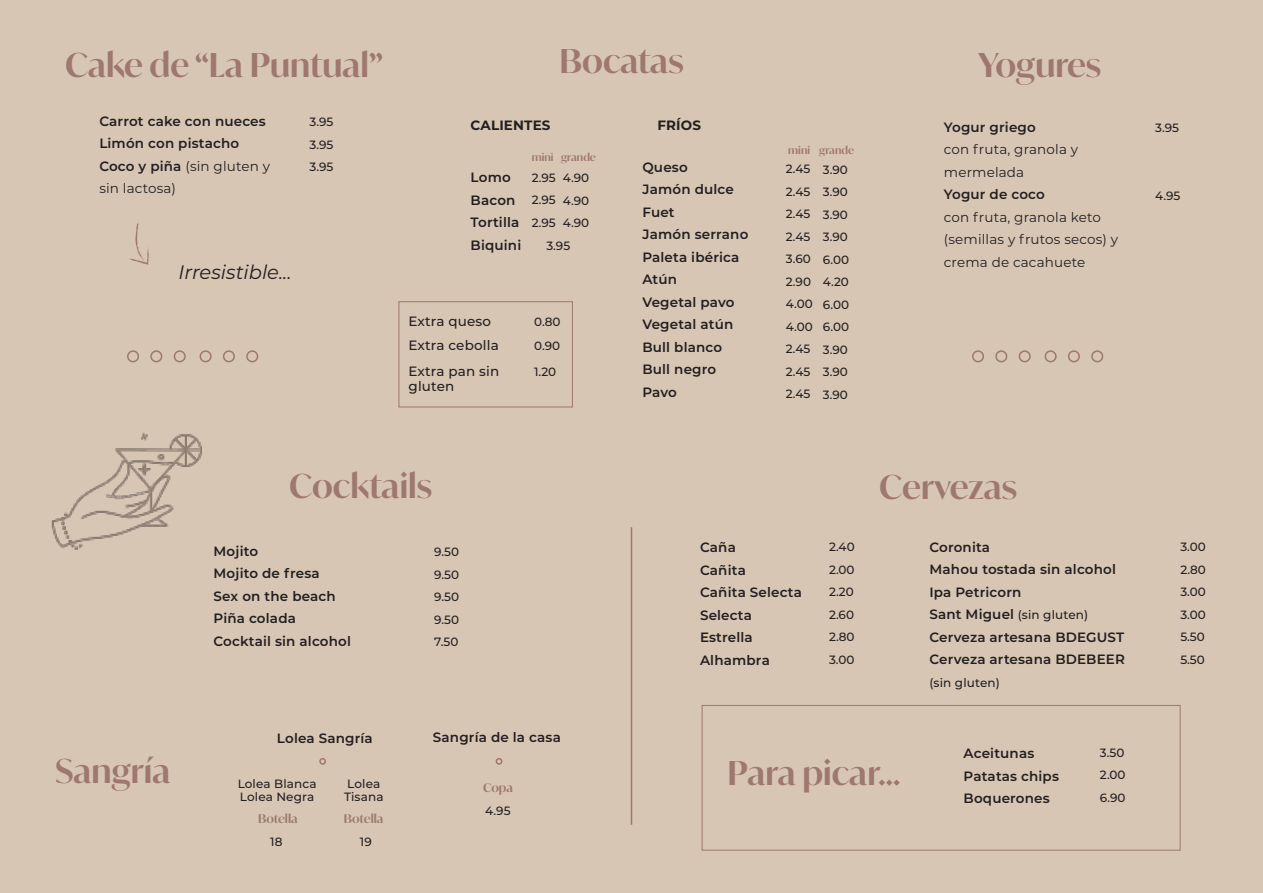
<style>
.page{position:relative;width:1263px;height:893px;background:#d7c6b4}
.page>*{position:absolute;margin:0;border:0;box-sizing:border-box;transform-origin:0 0}
.t1{font:600 33px "Ivy Mode";color:#9e786e}
.t2{font:italic 19.5px "Montserrat";color:#231f20}
.t3{font:600 13.5px/22.5px "Montserrat";letter-spacing:.01em;color:#231f20}
.t4{font:13.5px/22.5px "Montserrat";letter-spacing:.01em;color:#231f20}
.t5{font:500 13.5px/15px "Montserrat";letter-spacing:.01em;color:#231f20}
.t6{font:700 13.5px "Montserrat";letter-spacing:.01em;color:#231f20}
.t7{font:500 12px/22.5px "Montserrat";color:#231f20;text-align:justify}
.t8{font:600 12px "Ivy Mode";color:#9e786e}
.t9{font:600 10.5px "Ivy Mode";color:#9e786e}
.s1{font-weight:400}
.s2{font-weight:600;font-size:13.5px}
</style>
<div class="page">
<div style="left:399px;top:301px;width:174px;height:106px;border:1px solid #9e786e"></div>
<img style="left:51px;top:432px;width:151px;height:118px">
<hr style="left:631px;top:527px;width:1px;height:298px;background:#9e786e">
<svg style="left:130px;top:223px;width:19px;height:42px"></svg>
<div style="left:127px;top:350px;width:12px;height:12px;border:2px solid #9e786e;border-radius:50%"></div>
<div style="left:150px;top:350px;width:12px;height:12px;border:2px solid #9e786e;border-radius:50%"></div>
<div style="left:174px;top:350px;width:12px;height:12px;border:2px solid #9e786e;border-radius:50%"></div>
<div style="left:200px;top:350px;width:12px;height:12px;border:2px solid #9e786e;border-radius:50%"></div>
<div style="left:223px;top:350px;width:12px;height:12px;border:2px solid #9e786e;border-radius:50%"></div>
<div style="left:246px;top:350px;width:12px;height:12px;border:2px solid #9e786e;border-radius:50%"></div>
<div style="left:972px;top:350px;width:12px;height:12px;border:2px solid #9e786e;border-radius:50%"></div>
<div style="left:995px;top:350px;width:12px;height:12px;border:2px solid #9e786e;border-radius:50%"></div>
<div style="left:1019px;top:350px;width:12px;height:12px;border:2px solid #9e786e;border-radius:50%"></div>
<div style="left:1044px;top:350px;width:13px;height:12px;border:2px solid #9e786e;border-radius:50%"></div>
<div style="left:1068px;top:350px;width:12px;height:12px;border:2px solid #9e786e;border-radius:50%"></div>
<div style="left:1091px;top:350px;width:12px;height:12px;border:2px solid #9e786e;border-radius:50%"></div>
<div style="left:319px;top:758px;width:7px;height:7px;border:2px solid #9e786e;border-radius:50%"></div>
<div style="left:702px;top:705px;width:478px;height:145px;border:1px solid #9e786e"></div>
<div style="left:496px;top:758px;width:6px;height:7px;border:2px solid #9e786e;border-radius:50%"></div>
<h1 class="t1" style="left:65px;top:43px;width:319px">Cake de “La Puntual”</h1>
<h1 class="t1" style="left:560px;top:39px;width:126px">Bocatas</h1>
<h1 class="t1" style="left:978px;top:43px;width:125px">Yogures</h1>
<p class="t3" style="left:99px;top:109px;width:172px">Carrot cake con nueces<br>Limón con pistacho<br>Coco y piña <span class="s1">(sin gluten y sin lactosa)</span></p>
<p class="t7" style="left:310px;top:110px;width:25px">3.95<br>3.95<br>3.95</p>
<h2 class="t2" style="left:178px;top:258px;width:115px">Irresistible...</h2>
<p class="t6" style="left:471px;top:115px;width:81px">CALIENTES</p>
<p class="t6" style="left:657px;top:115px;width:45px">FRÍOS</p>
<p class="t9" style="left:532px;top:150px;width:66px">mini grande</p>
<p class="t3" style="left:471px;top:165px;width:52px">Lomo<br>Bacon<br>Tortilla<br>Biquini</p>
<p class="t7" style="left:532px;top:166px;width:26px">2.95<br>2.95<br>2.95</p>
<p class="t7" style="left:563px;top:166px;width:28px">4.90<br>4.90<br>4.90</p>
<p class="t7" style="left:546px;top:234px;width:25px">3.95</p>
<p class="t5" style="left:408px;top:313px;width:84px">Extra queso</p>
<p class="t7" style="left:534px;top:310px;width:28px">0.80</p>
<p class="t5" style="left:408px;top:337px;width:92px">Extra cebolla</p>
<p class="t7" style="left:534px;top:334px;width:27px">0.90</p>
<p class="t5" style="left:408px;top:364px;width:92px">Extra pan sin gluten</p>
<p class="t7" style="left:534px;top:360px;width:24px">1.20</p>
<p class="t9" style="left:788px;top:143px;width:23px">mini</p>
<p class="t9" style="left:819px;top:143px;width:36px">grande</p>
<p class="t3" style="left:642px;top:155px;width:107px">Queso<br>Jamón dulce<br>Fuet<br>Jamón serrano<br>Paleta ibérica<br>Atún<br>Vegetal pavo<br>Vegetal atún<br>Bull blanco<br>Bull negro<br>Pavo</p>
<p class="t7" style="left:786px;top:157px;width:28px;text-align:left">2.45<br>2.45<br>2.45<br>2.45<br>3.60<br>2.90<br>4.00<br>4.00<br>2.45<br>2.45<br>2.45</p>
<p class="t7" style="left:823px;top:158px;width:28px">3.90<br>3.90<br>3.90<br>3.90<br>6.00<br>4.20<br>6.00<br>6.00<br>3.90<br>3.90<br>3.90</p>
<p class="t3" style="left:944px;top:115px;width:93px">Yogur griego</p>
<p class="t4" style="left:944px;top:138px;width:136px">con fruta, granola y mermelada</p>
<p class="t3" style="left:944px;top:183px;width:103px">Yogur de coco</p>
<p class="t4" style="left:944px;top:205px;width:176px">con fruta, granola keto (semillas y frutos secos) y crema de cacahuete</p>
<h1 class="t1" style="left:289px;top:464px;width:144px">Cocktails</h1>
<h1 class="t1" style="left:879px;top:465px;width:139px">Cervezas</h1>
<h1 class="t1" style="left:55px;top:749px;width:117px">Sangría</h1>
<p class="t3" style="left:214px;top:539px;width:139px">Mojito<br>Mojito de fresa<br>Sex on the beach<br>Piña colada<br>Cocktail sin alcohol</p>
<p class="t7" style="left:434px;top:540px;width:26px">9.50<br>9.50<br>9.50<br>9.50<br>7.50</p>
<p class="t3" style="left:277px;top:726px;width:97px">Lolea Sangría</p>
<p class="t7" style="left:238px;top:776px;width:81px;line-height:13.5px">Lolea Blanca<br>Lolea Negra</p>
<p class="t7" style="left:344px;top:776px;width:41px;line-height:13.5px">Lolea<br>Tisana</p>
<p class="t8" style="left:258px;top:811px;width:41px">Botella</p>
<p class="t7" style="left:270px;top:830px;width:14px">18</p>
<p class="t8" style="left:344px;top:811px;width:41px">Botella</p>
<p class="t7" style="left:360px;top:830px;width:13px">19</p>
<p class="t3" style="left:433px;top:725px;width:129px">Sangría de la casa</p>
<p class="t8" style="left:483px;top:779px;width:32px">Copa</p>
<p class="t7" style="left:485px;top:799px;width:27px">4.95</p>
<p class="t3" style="left:700px;top:536px;width:103px">Caña<br>Cañita<br>Cañita Selecta<br>Selecta<br>Estrella<br>Alhambra</p>
<p class="t7" style="left:829px;top:535px;width:27px">2.40<br>2.00<br>2.20<br>2.60<br>2.80<br>3.00</p>
<h1 class="t1" style="left:728px;top:750px;width:174px">Para picar...</h1>
<p class="t3" style="left:929px;top:535px;width:188px">Coronita<br>Mahou tostada sin alcohol<br>Ipa Petricorn</p>
<p class="t7" style="left:929px;top:603px;width:160px"><span class="s2">Sant Miguel</span> (sin gluten)</p>
<p class="t3" style="left:929px;top:625px;width:197px">Cerveza artesana BDEGUST<br>Cerveza artesana BDEBEER</p>
<p class="t7" style="left:929px;top:671px;width:72px">(sin gluten)</p>
<p class="t3" style="left:964px;top:742px;width:97px">Aceitunas<br>Patatas chips<br>Boquerones</p>
<p class="t7" style="left:1100px;top:741px;width:27px">3.50<br>2.00<br>6.90</p>
<p class="t7" style="left:1155px;top:116px;width:25px">3.95</p>
<p class="t7" style="left:1155px;top:184px;width:27px">4.95</p>
<p class="t7" style="left:1180px;top:535px;width:27px">3.00<br>2.80<br>3.00<br>3.00<br>5.50<br>5.50</p>
</div>
